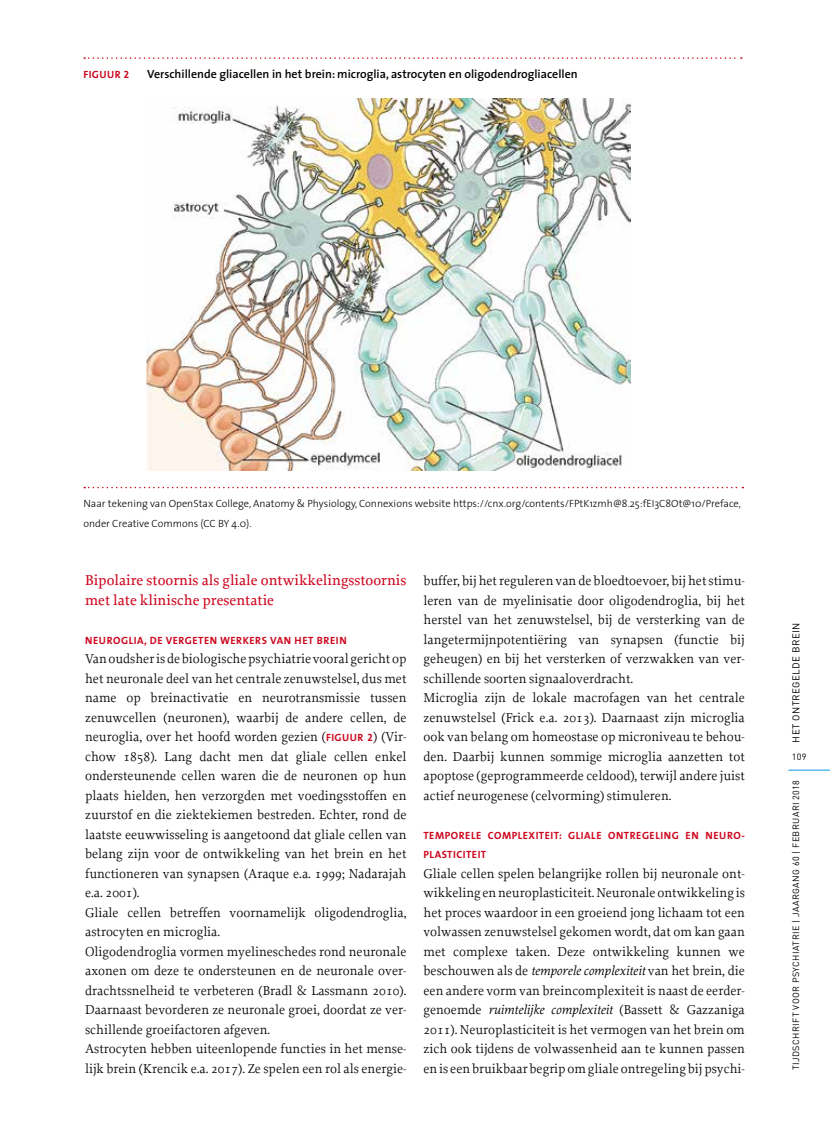
<style>
.page{position:relative;width:830px;height:1127px;background:#fff}
.page>*{position:absolute;margin:0;border:0;box-sizing:border-box;transform-origin:0 0}
.t1{font:500 15px/19.5px "Proforma";color:#cd071e}
.t2{font:13.5px/19.5px "Proforma";color:#000}
.t3{font:600 12px "The Sans";color:#000}
.t4{font:300 10.5px/19.5px "The Sans";color:#000}
.t5{font:10.5px/19.5px "The Sans Bold Caps";letter-spacing:.05em;color:#cd071e}
.t6{font:9.75px "DIN";letter-spacing:.04em;color:#000}
.t7{font:9px "DIN";letter-spacing:.04em;color:#000}
.s1{font-family:"The Sans Bold Caps";font-size:10.5px;color:#cd071e}
.s2{font-style:italic}
</style>
<div class="page">
<hr style="left:788px;top:770px;width:41px;height:1px;background:#009ee0">
<svg style="left:84px;top:487px;width:659px;height:1px"></svg>
<svg style="left:84px;top:57px;width:657px;height:2px"></svg>
<img style="left:147px;top:99px;width:483px;height:372px">
<p class="t5" style="left:83px;top:64px;width:47px">FIGUUR 2</p>
<p class="t3" style="left:147px;top:64px;width:432px">Verschillende gliacellen in het brein: microglia, astrocyten en oligodendrogliacellen</p>
<p class="t4" style="left:83px;top:493px;width:659px">Naar tekening van OpenStax College, Anatomy &amp; Physiology, Connexions website https://cnx.org/contents/FPtK1zmh@8.25:fEI3C8Ot@10/Preface, onder Creative Commons (CC BY 4.0).</p>
<p class="t1" style="left:85px;top:570px;width:323px">Bipolaire stoornis als gliale ontwikkelingsstoornis met late klinische presentatie</p>
<p class="t5" style="left:85px;top:630px;width:263px">NEUROGLIA, DE VERGETEN WERKERS VAN HET BREIN</p>
<p class="t2" style="left:85px;top:649px;width:323px">Van oudsher is de biologische psychiatrie vooral gericht op het neuronale deel van het centrale zenuwstelsel, dus met name op breinactivatie en neurotransmissie tussen zenuwcellen (neuronen), waarbij de andere cellen, de neuroglia, over het hoofd worden gezien (<span class="s1">FIGUUR 2</span>) (Vir&shy;chow 1858). Lang dacht men dat gliale cellen enkel ondersteunende cellen waren die de neuronen op hun plaats hielden, hen verzorgden met voedingsstoffen en zuurstof en die ziektekiemen bestreden. Echter, rond de laatste eeuwwisseling is aangetoond dat gliale cellen van belang zijn voor de ontwikkeling van het brein en het functioneren van synapsen (Araque e.a. 1999; Nadarajah e.a. 2001).<br>Gliale cellen betreffen voornamelijk oligodendroglia, astrocyten en microglia.<br>Oligodendroglia vormen myelineschedes rond neuronale axonen om deze te ondersteunen en de neuronale over&shy;drachtssnelheid te verbeteren (Bradl &amp; Lassmann 2010).<br>Daarnaast bevorderen ze neuronale groei, doordat ze ver&shy;schillende groeifactoren afgeven.<br>Astrocyten hebben uiteenlopende functies in het mense&shy;lijk brein (Krencik e.a. 2017). Ze spelen een rol als energie-</p>
<p class="t2" style="left:423px;top:571px;width:323px">buffer, bij het reguleren van de bloedtoevoer, bij het stimu&shy;leren van de myelinisatie door oligodendroglia, bij het herstel van het zenuwstelsel, bij de versterking van de langetermijnpotentiëring van synapsen (functie bij geheugen) en bij het versterken of verzwakken van ver&shy;schillende soorten signaaloverdracht.<br>Microglia zijn de lokale macrofagen van het centrale zenuwstelsel (Frick e.a. 2013). Daarnaast zijn microglia ook van belang om homeostase op microniveau te behou&shy;den. Daarbij kunnen sommige microglia aanzetten tot apoptose (geprogrammeerde celdood), terwijl andere juist actief neurogenese (celvorming) stimuleren.</p>
<p class="t5" style="left:423px;top:825px;width:323px">TEMPORELE COMPLEXITEIT: GLIALE ONTREGELING EN NEURO-<br>PLASTICITEIT</p>
<p class="t2" style="left:423px;top:863px;width:323px;text-align:justify">Gliale cellen spelen belangrijke rollen bij neuronale ont&shy;wikkeling en neuroplasticiteit. Neuronale ontwikkeling is het proces waardoor in een groeiend jong lichaam tot een volwassen zenuwstelsel gekomen wordt, dat om kan gaan met complexe taken. Deze ontwikkeling kunnen we beschouwen als de <span class="s2">temporele complexiteit</span> van het brein, die een andere vorm van breincomplexiteit is naast de eerder&shy;genoemde <span class="s2">ruimtelijke complexiteit</span> (Bassett &amp; Gazzaniga 2011). Neuroplasticiteit is het vermogen van het brein om zich ook tijdens de volwassenheid aan te kunnen passen en is een bruikbaar begrip om gliale ontregeling bij psychi-</p>
<p class="t6" style="left:789px;top:742px;width:122px;rotate:-90deg">HET ONTREGELDE BREIN</p>
<p class="t7" style="left:791px;top:751px;width:16px">109</p>
<p class="t7" style="left:789px;top:1070px;width:292px;rotate:-90deg">TIJDSCHRIFT VOOR PSYCHIATRIE | JAARGANG 60 | FEBRUARI 2018</p>
</div>
